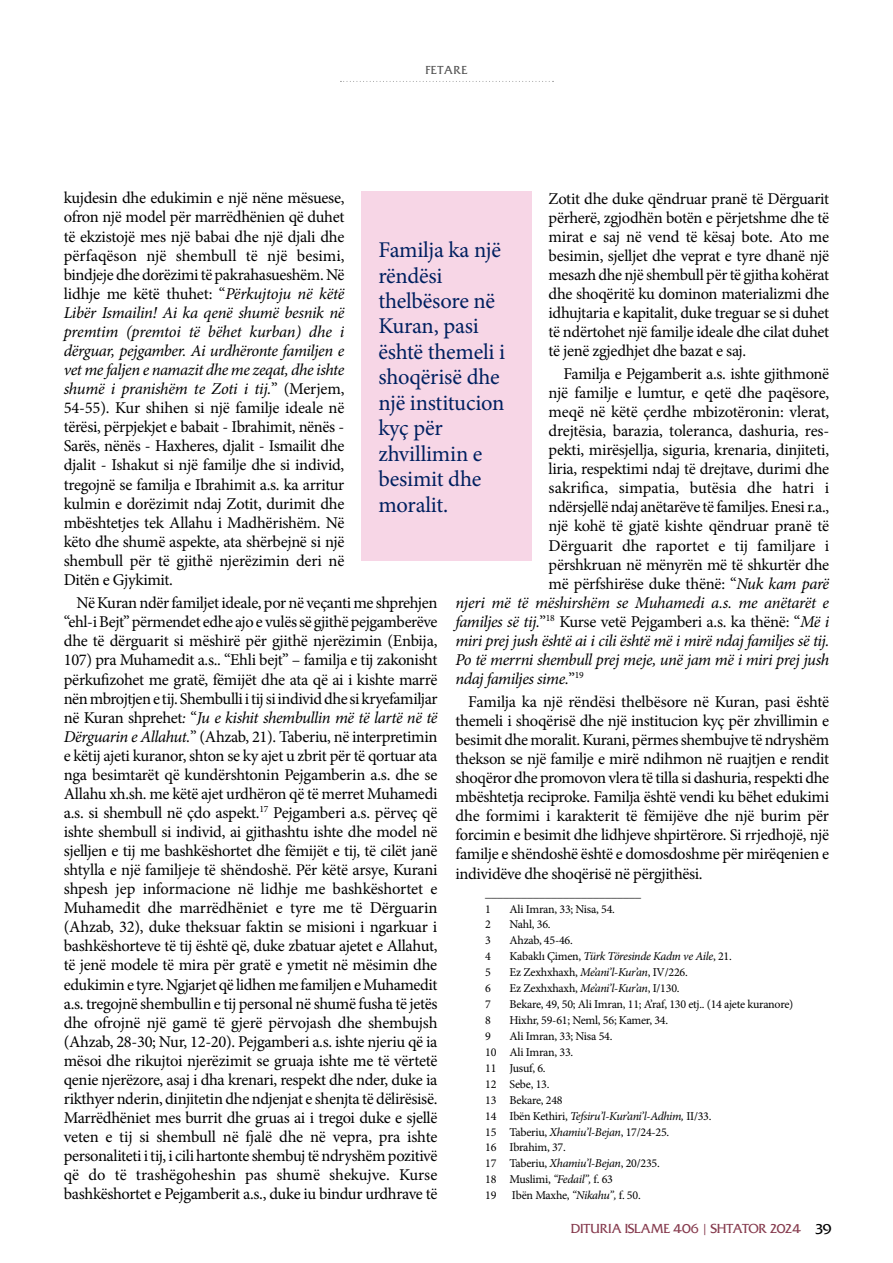
<style>
.page{position:relative;width:893px;height:1263px;background:#fff}
.page>*{position:absolute;margin:0;border:0;box-sizing:border-box;transform-origin:0 0}
.t1{font:22.5px/25.5px "Minion Pro";letter-spacing:-.01em;color:#002060}
.t2{font:16.5px/19px "Minion Pro";letter-spacing:-.02em;color:#000;text-align:justify}
.t3{font:italic 16.5px "Minion Pro";letter-spacing:-.025em;color:#000}
.t4{font:16.5px "Minion Pro";letter-spacing:.005em;color:#000}
.t5{font:16.5px "Minion Pro";color:#000}
.t6{font:13.5px "Friz Quadrata No.2 W01";letter-spacing:-.02em;color:#863b4e}
.t7{font:12px/15.9px "Minion Pro";letter-spacing:-.02em;color:#000}
.t8{font:italic 12px "Minion Pro";letter-spacing:-.03em;color:#000}
.t9{font:12px "Friz Quadrata No.2 W01";letter-spacing:.02em;color:#545454}
.s1{font-style:italic}
.s2{font-style:normal}
.s3{font-size:15px;color:#000}
</style>
<div class="page">
<svg style="left:340px;top:81px;width:213px;height:1px"></svg>
<div style="left:361px;top:191px;width:170px;height:370px;background:#f7d6e6"></div>
<p class="t9" style="left:425px;top:63px;width:44px">FETARE</p>
<p class="t2" style="left:64px;top:189px;width:282px">kujdesin dhe edukimin e një nëne mësuese, ofron një model për marrëdhënien që duhet të ekzistojë mes një babai dhe një djali dhe përfaqëson një shembull të një besimi, bindjeje dhe dorëzimi të pakrahasueshëm. Në lidhje me këtë thuhet: “<span class="s1">Përkujtoju në këtë Libër Ismailin! Ai ka qenë shumë besnik në premtim (premtoi të bëhet kurban) dhe i dërguar, pejgamber. Ai urdhëronte familjen e vet me faljen e namazit dhe me zeqat, dhe ishte shumë i pranishëm te Zoti i tij.</span>” (Merjem, 54-55). Kur shihen si një familje ideale në tërësi, përpjekjet e babait - Ibrahimit, nënës - Sarës, nënës - Haxheres, djalit - Ismailit dhe djalit - Ishakut si një familje dhe si individ, tregojnë se familja e Ibrahimit a.s. ka arritur kulmin e dorëzimit ndaj Zotit, durimit dhe mbështetjes tek Allahu i Madhërishëm. Në këto dhe shumë aspekte, ata shërbejnë si një shembull për të gjithë njerëzimin deri në Ditën e Gjykimit.</p>
<p class="t2" style="left:64px;top:593px;width:375px;text-indent:13px">Në Kuran ndër familjet ideale, por në veçanti me shprehjen “ehl-i Bejt” përmendet edhe ajo e vulës së gjithë pejgamberëve dhe të dërguarit si mëshirë për gjithë njerëzimin (Enbija, 107) pra Muhamedit a.s.. “Ehli bejt” – familja e tij zakonisht përkufizohet me gratë, fëmijët dhe ata që ai i kishte marrë nën mbrojtjen e tij. Shembulli i tij si individ dhe si kryefamiljar në Kuran shprehet<span class="s1">:</span> “<span class="s1">Ju e kishit shembullin më të lartë në të Dërguarin e Allahut.</span>” (Ahzab, 21). Taberiu, në interpretimin e këtij ajeti kuranor, shton se ky ajet u zbrit për të qortuar ata nga besimtarët që kundërshtonin Pejgamberin a.s. dhe se Allahu xh.sh. me këtë ajet urdhëron që të merret Muhamedi a.s. si shembull në çdo aspekt.<sup>17</sup> Pejgamberi a.s. përveç që ishte shembull si individ, ai gjithashtu ishte dhe model në sjelljen e tij me bashkëshortet dhe fëmijët e tij, të cilët janë shtylla e një familjeje të shëndoshë. Për këtë arsye, Kurani shpesh jep informacione në lidhje me bashkëshortet e Muhamedit dhe marrëdhëniet e tyre me të Dërguarin (Ahzab, 32), duke theksuar faktin se misioni i ngarkuar i bashkëshorteve të tij është që, duke zbatuar ajetet e Allahut, të jenë modele të mira për gratë e ymetit në mësimin dhe edukimin e tyre. Ngjarjet që lidhen me familjen e Muhamedit a.s. tregojnë shembullin e tij personal në shumë fusha të jetës dhe ofrojnë një gamë të gjerë përvojash dhe shembujsh (Ahzab, 28-30; Nur, 12-20). Pejgamberi a.s. ishte njeriu që ia mësoi dhe rikujtoi njerëzimit se gruaja ishte me të vërtetë qenie njerëzore, asaj i dha krenari, respekt dhe nder, duke ia rikthyer nderin, dinjitetin dhe ndjenjat e shenjta të dëlirësisë.<br>Marrëdhëniet mes burrit dhe gruas ai i tregoi duke e sjellë veten e tij si shembull në fjalë dhe në vepra, pra ishte personaliteti i tij, i cili hartonte shembuj të ndryshëm pozitivë që do të trashëgoheshin pas shumë shekujve. Kurse bashkëshortet e Pejgamberit a.s., duke iu bindur urdhrave të</p>
<p class="t2" style="left:548px;top:189px;width:282px">Zotit dhe duke qëndruar pranë të Dërguarit përherë, zgjodhën botën e përjetshme dhe të mirat e saj në vend të kësaj bote. Ato me besimin, sjelljet dhe veprat e tyre dhanë një mesazh dhe një shembull për të gjitha kohërat dhe shoqëritë ku dominon materializmi dhe idhujtaria e kapitalit, duke treguar se si duhet të ndërtohet një familje ideale dhe cilat duhet të jenë zgjedhjet dhe bazat e saj.</p>
<p class="t2" style="left:563px;top:364px;width:267px">Familja e Pejgamberit a.s. ishte gjithmonë</p>
<p class="t2" style="left:548px;top:383px;width:282px">një familje e lumtur, e qetë dhe paqësore,</p>
<p class="t2" style="left:548px;top:402px;width:282px">meqë në këtë çerdhe mbizotëronin: vlerat,</p>
<p class="t2" style="left:548px;top:422px;width:280px">drejtësia, barazia, toleranca, dashuria, res-</p>
<p class="t2" style="left:548px;top:441px;width:282px">pekti, mirësjellja, siguria, krenaria, dinjiteti,</p>
<p class="t2" style="left:548px;top:460px;width:282px">liria, respektimi ndaj të drejtave, durimi dhe</p>
<p class="t4" style="left:548px;top:477px;width:282px">sakrifica, simpatia, butësia dhe hatri i</p>
<p class="t2" style="left:548px;top:498px;width:282px">ndërsjellë ndaj anëtarëve të familjes. Enesi r.a.,</p>
<p class="t2" style="left:548px;top:517px;width:282px">një kohë të gjatë kishte qëndruar pranë të</p>
<p class="t5" style="left:548px;top:534px;width:282px">Dërguarit dhe raportet e tij familjare i</p>
<p class="t2" style="left:548px;top:555px;width:282px">përshkruan në mënyrën më të shkurtër dhe</p>
<p class="t2" style="left:548px;top:574px;width:282px">më përfshirëse duke thënë: “<span class="s1">Nuk kam parë</span></p>
<p class="t3" style="left:455px;top:591px;width:375px">njeri më të mëshirshëm se Muhamedi a.s. me anëtarët e</p>
<p class="t2" style="left:455px;top:612px;width:375px"><span class="s1">familjes së tij.</span>”<sup>18</sup> Kurse vetë Pejgamberi a.s. ka thënë: “<span class="s1">Më i</span></p>
<p class="t3" style="left:455px;top:629px;width:375px">miri prej jush është ai i cili është më i mirë ndaj familjes së tij.</p>
<p class="t3" style="left:455px;top:648px;width:375px">Po të merrni shembull prej meje, unë jam më i miri prej jush</p>
<p class="t3" style="left:455px;top:667px;width:130px">ndaj familjes sime.<span class="s2">”</span><sup>19</sup></p>
<p class="t2" style="left:455px;top:692px;width:375px;text-indent:13px">Familja ka një rëndësi thelbësore në Kuran, pasi është themeli i shoqërisë dhe një institucion kyç për zhvillimin e besimit dhe moralit. Kurani, përmes shembujve të ndryshëm thekson se një familje e mirë ndihmon në ruajtjen e rendit shoqëror dhe promovon vlera të tilla si dashuria, respekti dhe mbështetja reciproke. Familja është vendi ku bëhet edukimi dhe formimi i karakterit të fëmijëve dhe një burim për forcimin e besimit dhe lidhjeve shpirtërore. Si rrjedhojë, një familje e shëndoshë është e domosdoshme për mirëqenien e individëve dhe shoqërisë në përgjithësi.</p>
<p class="t7" style="left:485px;top:885px;width:157px">__________________________<br>1</p>
<h1 class="t1" style="left:378px;top:237px;width:128px">Familja ka një rëndësi thelbësore në<br>Kuran, pasi është themeli i shoqërisë dhe një institucion kyç për zhvillimin e besimit dhe moralit.</h1>
<p class="t7" style="left:509px;top:901px;width:107px">Ali Imran, 33; Nisa, 54.</p>
<p class="t7" style="left:485px;top:917px;width:7px">2</p>
<p class="t7" style="left:509px;top:917px;width:43px">Nahl, 36.</p>
<p class="t7" style="left:485px;top:933px;width:7px">3</p>
<p class="t7" style="left:509px;top:933px;width:65px">Ahzab, 45-46.</p>
<p class="t7" style="left:485px;top:948px;width:7px">4</p>
<p class="t8" style="left:509px;top:948px;width:224px"><span class="s2">Kabaklı Çimen,</span> Türk Töresinde Kadın ve Aile<span class="s2">, 21.</span></p>
<p class="t7" style="left:485px;top:964px;width:7px">5</p>
<p class="t7" style="left:509px;top:964px;width:180px">Ez Zexhxhaxh, <span class="s1">Me’ani’l-Kur’an</span>, IV/226.</p>
<p class="t7" style="left:485px;top:980px;width:7px">6</p>
<p class="t7" style="left:509px;top:980px;width:172px">Ez Zexhxhaxh, <span class="s1">Me’ani’l-Kur’an</span>, I/130.</p>
<p class="t7" style="left:485px;top:996px;width:7px">7</p>
<p class="t7" style="left:509px;top:996px;width:285px">Bekare, 49, 50; Ali Imran, 11; A’raf, 130 etj.. (14 ajete kuranore)</p>
<p class="t7" style="left:485px;top:1012px;width:7px">8</p>
<p class="t7" style="left:509px;top:1012px;width:160px">Hixhr, 59-61; Neml, 56; Kamer, 34.</p>
<p class="t7" style="left:485px;top:1028px;width:7px">9</p>
<p class="t7" style="left:485px;top:1028px;width:228px;text-indent:24px">Ali Imran, 33; Nisa 54.<br>10 Ali Imran, 33.<br>11 Jusuf, 6.<br>12 Sebe, 13.<br>13 Bekare, 248<br>14 Ibën Kethiri, <span class="s1">Tefsiru’l-Kur’ani’l-Adhim,</span> II/33.<br>15 Taberiu, <span class="s1">Xhamiu’l-Bejan</span>, 17/24-25.<br>16 Ibrahim, 37.<br>17 Taberiu, <span class="s1">Xhamiu’l-Bejan</span>, 20/235.<br>18 Muslimi, <span class="s1">“Fedail”,</span> f. 63<br>19</p>
<p class="t7" style="left:512px;top:1187px;width:130px">Ibën Maxhe, <span class="s1">“Nikahu”,</span> f. 50.</p>
<p class="t6" style="left:571px;top:1221px;width:263px">DITURIA ISLAME 406 | SHTATOR 2024 <span class="s3">39</span></p>
</div>
